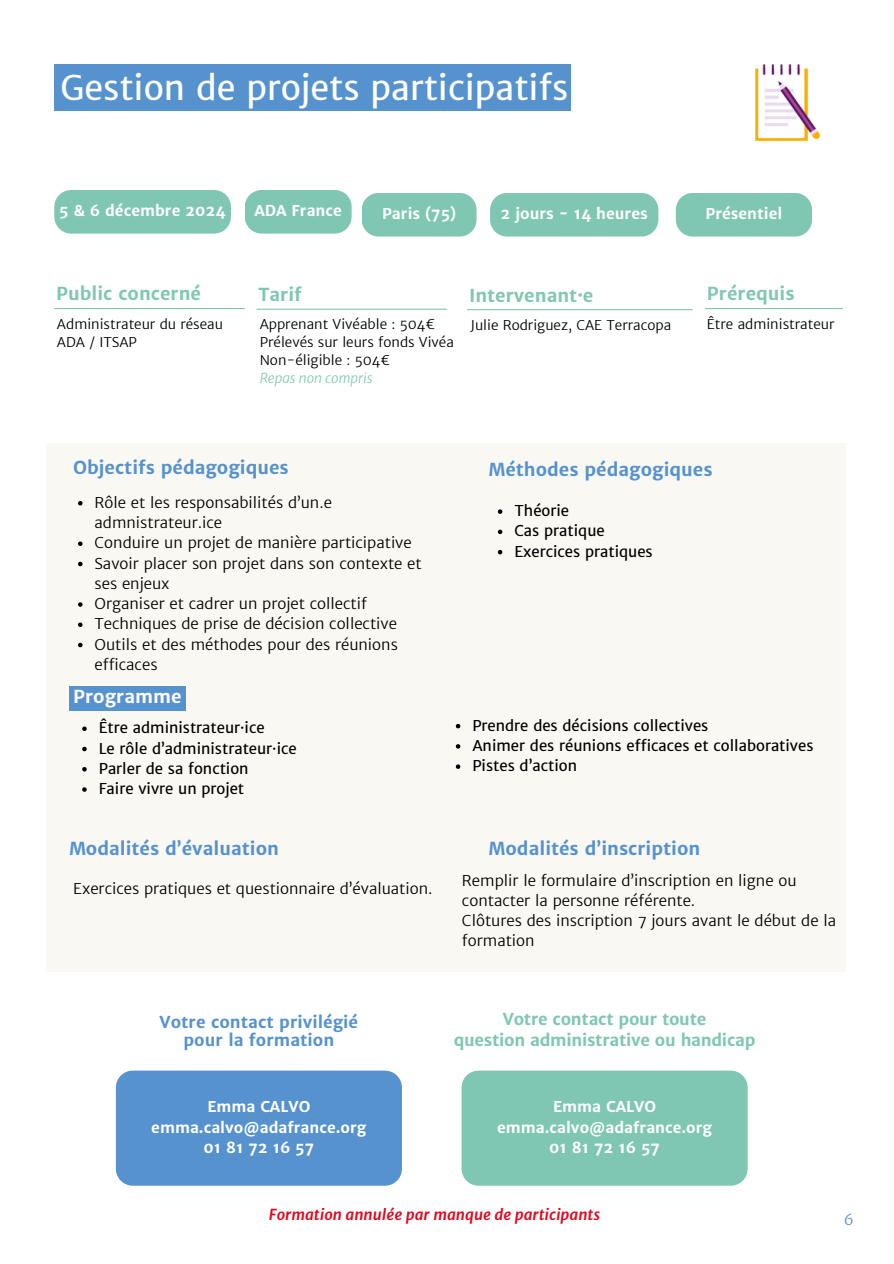
<style>
.page{position:relative;width:894px;height:1264px;background:#fff}
.page>*{position:absolute;margin:0;border:0;box-sizing:border-box;transform-origin:0 0}
.t1{font:34.05px "Merriweather Sans";color:#fff}
.t2{font:700 18px "Merriweather Sans";color:#5692ce}
.t3{font:700 18px "Merriweather Sans";color:#7fc7b2}
.t4{font:700 18px "Merriweather Sans";color:#fff}
.t5{font:700 16.5px/20.2px "Merriweather Sans";letter-spacing:-.015em;color:#7fc7b2;text-align:center}
.t6{font:700 16.5px/18px "Merriweather Sans";color:#5692ce;text-align:center}
.t7{font:300 15px/20.2px "Merriweather Sans";color:#000}
.t8{font:15px "Merriweather Sans";color:#000}
.t9{font:700 15px/20.2px "Merriweather Sans";color:#fff;text-align:center}
.t10{font:italic 700 15px "Merriweather Sans";color:#de0a1e}
.t11{font:300 15px "Merriweather Sans";color:#5692ce}
.t12{font:300 13.5px/18px "Merriweather Sans";color:#000}
.t13{font:italic 300 13.5px "Merriweather Sans";color:#7fc7b2}
</style>
<div class="page">
<div style="left:54px;top:64px;width:516px;height:46px;background:#5692ce"></div>
<hr style="left:54px;top:308px;width:191px;height:1px;background:#7fc7b2">
<div style="left:46px;top:443px;width:799px;height:528px;background:#faf8f3"></div>
<div style="left:245px;top:190px;width:106px;height:43px;background:#7fc7b2"></div>
<div style="left:362px;top:193px;width:114px;height:43px;background:#7fc7b2"></div>
<div style="left:54px;top:190px;width:177px;height:43px;background:#7fc7b2"></div>
<div style="left:675px;top:193px;width:136px;height:43px;background:#7fc7b2"></div>
<hr style="left:256px;top:309px;width:190px;height:1px;background:#7fc7b2">
<div style="left:69px;top:686px;width:116px;height:25px;background:#5692ce"></div>
<div style="left:116px;top:1070px;width:286px;height:115px;background:#5692ce"></div>
<hr style="left:467px;top:309px;width:225px;height:1px;background:#7fc7b2">
<hr style="left:704px;top:308px;width:138px;height:1px;background:#7fc7b2">
<div style="left:490px;top:193px;width:168px;height:43px;background:#7fc7b2"></div>
<div style="left:461px;top:1070px;width:286px;height:115px;background:#7fc7b2"></div>
<img style="left:755px;top:64px;width:64px;height:77px">
<svg style="left:497px;top:509px;width:5px;height:5px"></svg>
<svg style="left:497px;top:529px;width:5px;height:5px"></svg>
<svg style="left:497px;top:550px;width:5px;height:4px"></svg>
<svg style="left:82px;top:726px;width:5px;height:5px"></svg>
<svg style="left:82px;top:746px;width:5px;height:5px"></svg>
<svg style="left:82px;top:767px;width:5px;height:4px"></svg>
<svg style="left:82px;top:787px;width:5px;height:4px"></svg>
<svg style="left:78px;top:501px;width:4px;height:4px"></svg>
<svg style="left:78px;top:541px;width:4px;height:5px"></svg>
<svg style="left:78px;top:561px;width:4px;height:5px"></svg>
<svg style="left:78px;top:602px;width:4px;height:4px"></svg>
<svg style="left:78px;top:622px;width:4px;height:5px"></svg>
<svg style="left:78px;top:642px;width:4px;height:5px"></svg>
<svg style="left:455px;top:724px;width:5px;height:4px"></svg>
<svg style="left:455px;top:744px;width:5px;height:4px"></svg>
<svg style="left:455px;top:764px;width:5px;height:5px"></svg>
<h2 class="t1" style="left:60px;top:66px;width:509px">Gestion de projets participatifs</h2>
<h3 class="t9" style="left:59px;top:200px;width:168px">5 &amp; 6 décembre 2024</h3>
<h1 class="t9" style="left:254px;top:200px;width:89px">ADA France</h1>
<p class="t9" style="left:382px;top:203px;width:76px">Paris (75)</p>
<h3 class="t9" style="left:705px;top:203px;width:78px">Présentiel</h3>
<h3 class="t9" style="left:500px;top:203px;width:149px">2 jours - 14 heures</h3>
<p class="t3" style="left:56px;top:283px;width:146px">Public concerné</p>
<h2 class="t12" style="left:57px;top:315px;width:167px">Administrateur du réseau<br>ADA / ITSAP</h2>
<p class="t3" style="left:258px;top:283px;width:45px">Tarif</p>
<p class="t12" style="left:259px;top:315px;width:177px">Apprenant Vivéable : 504€</p>
<p class="t12" style="left:259px;top:333px;width:196px">Prélevés sur leurs fonds Vivéa</p>
<p class="t12" style="left:259px;top:351px;width:132px">Non-éligible : 504€</p>
<h2 class="t13" style="left:259px;top:369px;width:114px">Repas non compris</h2>
<p class="t3" style="left:469px;top:284px;width:126px">Intervenant·e</p>
<p class="t3" style="left:706px;top:283px;width:89px">Prérequis</p>
<p class="t12" style="left:706px;top:315px;width:129px">Être administrateur</p>
<p class="t12" style="left:470px;top:316px;width:202px">Julie Rodriguez, CAE Terracopa</p>
<h2 class="t2" style="left:73px;top:456px;width:217px">Objectifs pédagogiques</h2>
<h4 class="t7" style="left:94px;top:492px;width:239px">Rôle et les responsabilités d’un.e admnistrateur.ice</h4>
<h4 class="t7" style="left:94px;top:533px;width:318px">Conduire un projet de manière participative</h4>
<p class="t7" style="left:94px;top:553px;width:328px">Savoir placer son projet dans son contexte et ses enjeux</p>
<p class="t7" style="left:94px;top:593px;width:274px">Organiser et cadrer un projet collectif</p>
<p class="t7" style="left:94px;top:614px;width:304px">Techniques de prise de décision collective</p>
<h2 class="t7" style="left:94px;top:634px;width:305px">Outils et des méthodes pour des réunions efficaces</h2>
<p class="t4" style="left:73px;top:685px;width:110px">Programme</p>
<p class="t8" style="left:99px;top:718px;width:167px">Être administrateur·ice</p>
<p class="t8" style="left:99px;top:738px;width:199px">Le rôle d’administrateur·ice</p>
<p class="t8" style="left:99px;top:759px;width:151px">Parler de sa fonction</p>
<p class="t8" style="left:99px;top:779px;width:147px">Faire vivre un projet</p>
<p class="t2" style="left:69px;top:837px;width:211px">Modalités d’évaluation</p>
<h2 class="t7" style="left:73px;top:878px;width:361px">Exercices pratiques et questionnaire d’évaluation.</h2>
<h2 class="t2" style="left:488px;top:458px;width:225px">Méthodes pédagogiques</h2>
<p class="t8" style="left:514px;top:501px;width:56px">Théorie</p>
<p class="t8" style="left:514px;top:521px;width:92px">Cas pratique</p>
<p class="t8" style="left:514px;top:542px;width:140px">Exercices pratiques</p>
<h2 class="t8" style="left:472px;top:716px;width:237px">Prendre des décisions collectives</h2>
<h3 class="t8" style="left:472px;top:736px;width:342px">Animer des réunions efficaces et collaboratives</h3>
<h3 class="t8" style="left:472px;top:756px;width:106px">Pistes d’action</h3>
<h2 class="t2" style="left:489px;top:837px;width:213px">Modalités d’inscription</h2>
<h3 class="t7" style="left:462px;top:870px;width:375px">Remplir le formulaire d’inscription en ligne ou contacter la personne référente.<br>Clôtures des inscription 7 jours avant le début de la formation</h3>
<p class="t6" style="left:159px;top:1013px;width:200px">Votre contact privilégié pour la formation</p>
<p class="t5" style="left:453px;top:1009px;width:303px">Votre contact pour toute<br>question administrative ou handicap</p>
<h3 class="t9" style="left:151px;top:1096px;width:217px">Emma CALVO emma.calvo@adafrance.org<br>01 81 72 16 57</h3>
<h3 class="t9" style="left:497px;top:1096px;width:217px">Emma CALVO emma.calvo@adafrance.org<br>01 81 72 16 57</h3>
<p class="t10" style="left:269px;top:1205px;width:333px">Formation annulée par manque de participants</p>
<h2 class="t11" style="left:843px;top:1210px;width:12px">6</h2>
</div>
